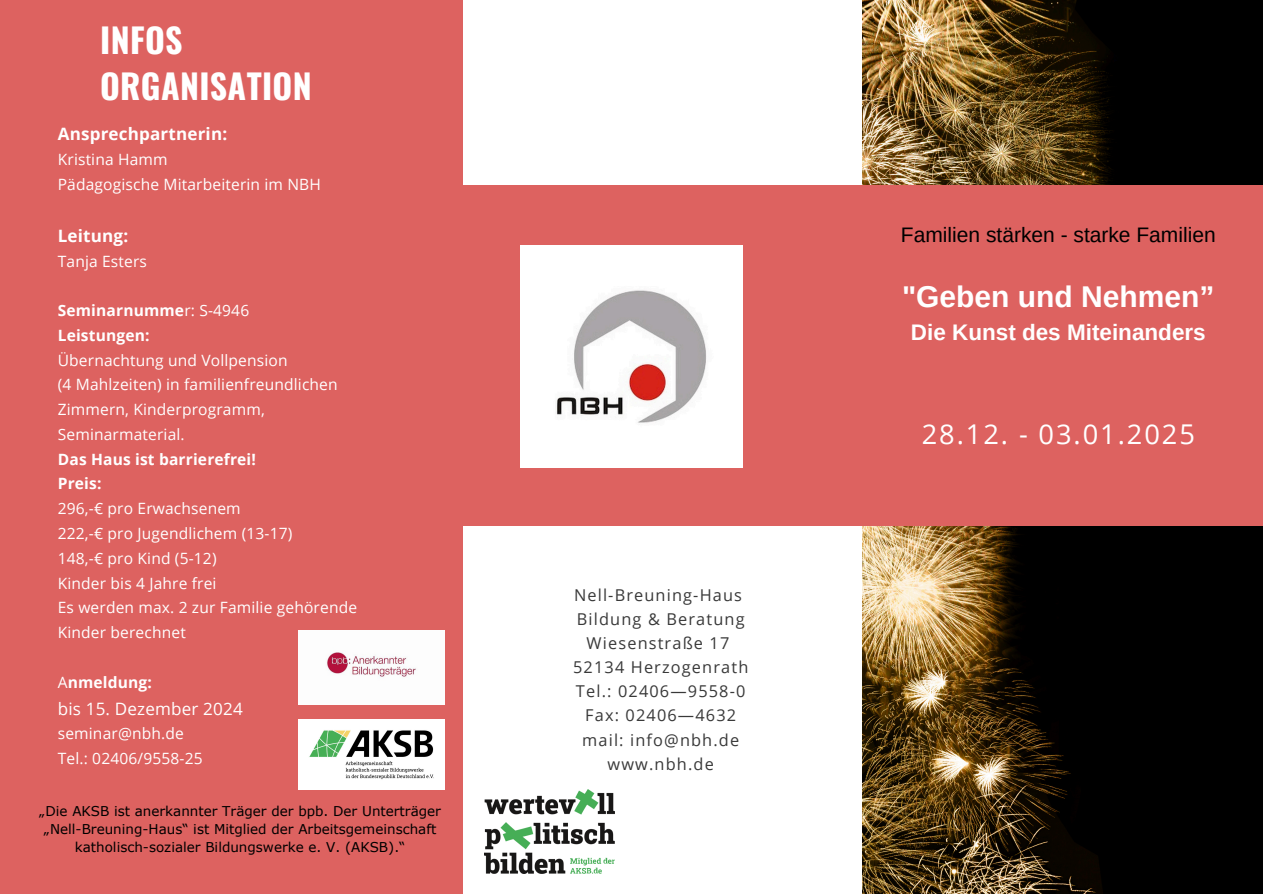
<style>
.page{position:relative;width:1263px;height:894px;background:#fff}
.page>*{position:absolute;margin:0;border:0;box-sizing:border-box;transform-origin:0 0}
.t1{font:700 33.9px/45.5px "Oswald";letter-spacing:.01em;color:#fff}
.t2{font:700 30px "Arimo";color:#fff}
.t3{font:27.3px "Open Sans";letter-spacing:.07em;color:#fff}
.t4{font:700 22.5px "Arimo";color:#fff}
.t5{font:21px "Arimo";color:#000}
.t6{font:700 17.1px "Open Sans";letter-spacing:.01em;color:#fff}
.t7{font:17.1px "Open Sans";letter-spacing:.01em;color:#fff}
.t8{font:16.35px/24px "Open Sans";letter-spacing:.07em;color:#393939;text-align:center}
.t9{font:15.6px/24.8px "Open Sans";letter-spacing:.01em;color:#fff}
.t10{font:700 15.6px "Open Sans";letter-spacing:.01em;color:#fff}
.t11{font:13.5px/18px "Verdana";color:#000;text-align:center}
.s1{font-weight:700}
.s2{font-weight:400}
</style>
<div class="page">
<img style="left:863px;top:0;width:400px;height:893px">
<div style="left:434px;top:185px;width:829px;height:340px;background:#dd6260"></div>
<div style="left:0;top:0;width:462px;height:893px;background:#dd6260"></div>
<img style="left:521px;top:245px;width:221px;height:222px">
<img style="left:298px;top:630px;width:147px;height:73px">
<img style="left:298px;top:719px;width:147px;height:70px">
<img style="left:484px;top:789px;width:131px;height:83px">
<h1 class="t1" style="left:100px;top:16px;width:213px">INFOS<br>ORGANISATION</h1>
<h5 class="t6" style="left:58px;top:122px;width:171px">Ansprechpartnerin:</h5>
<h5 class="t9" style="left:58px;top:147px;width:265px">Kristina Hamm<br>Pädagogische Mitarbeiterin im NBH</h5>
<h5 class="t6" style="left:58px;top:223px;width:72px">Leitung:</h5>
<h5 class="t9" style="left:58px;top:248px;width:91px">Tanja Esters</h5>
<h5 class="t9" style="left:58px;top:297px;width:301px"><span class="s1">Seminarnumme</span>r: S-4946<br><span class="s1">Leistungen:<br></span>Übernachtung und Vollpension<br>(4 Mahlzeiten) in familienfreundlichen<br>Zimmern, Kinderprogramm,<br>Seminarmaterial.<br><span class="s1">Das Haus ist barrierefrei!<br>Preis:<br></span>296,-€ pro Erwachsenem<br>222,-€ pro Jugendlichem (13-17)<br>148,-€ pro Kind (5-12)<br>Kinder bis 4 Jahre frei<br>Es werden max. 2 zur Familie gehörende<br>Kinder berechnet</h5>
<h5 class="t10" style="left:58px;top:670px;width:96px"><span class="s2">A</span>nmeldung:</h5>
<h5 class="t7" style="left:58px;top:696px;width:186px">bis 15. Dezember 2024</h5>
<h5 class="t9" style="left:58px;top:720px;width:146px">seminar@nbh.de<br>Tel.: 02406/9558-25</h5>
<h2 class="t11" style="left:39px;top:801px;width:403px">„Die AKSB ist anerkannter Träger der bpb. Der Unterträger „Nell-Breuning-Haus“ ist Mitglied der Arbeitsgemeinschaft katholisch-sozialer Bildungswerke e. V. (AKSB).“</h2>
<p class="t8" style="left:573px;top:582px;width:177px">Nell-Breuning-Haus<br>Bildung &amp; Beratung<br>Wiesenstraße 17<br>52134 Herzogenrath<br>Tel.: 02406—9558-0<br>Fax: 02406—4632 mail: info@nbh.de www.nbh.de</p>
<p class="t5" style="left:901px;top:223px;width:316px">Familien stärken - starke Familien</p>
<h4 class="t2" style="left:902px;top:280px;width:314px">"Geben und Nehmen”</h4>
<h4 class="t4" style="left:911px;top:319px;width:296px">Die Kunst des Miteinanders</h4>
<h3 class="t3" style="left:922px;top:414px;width:275px">28.12. - 03.01.2025</h3>
</div>
